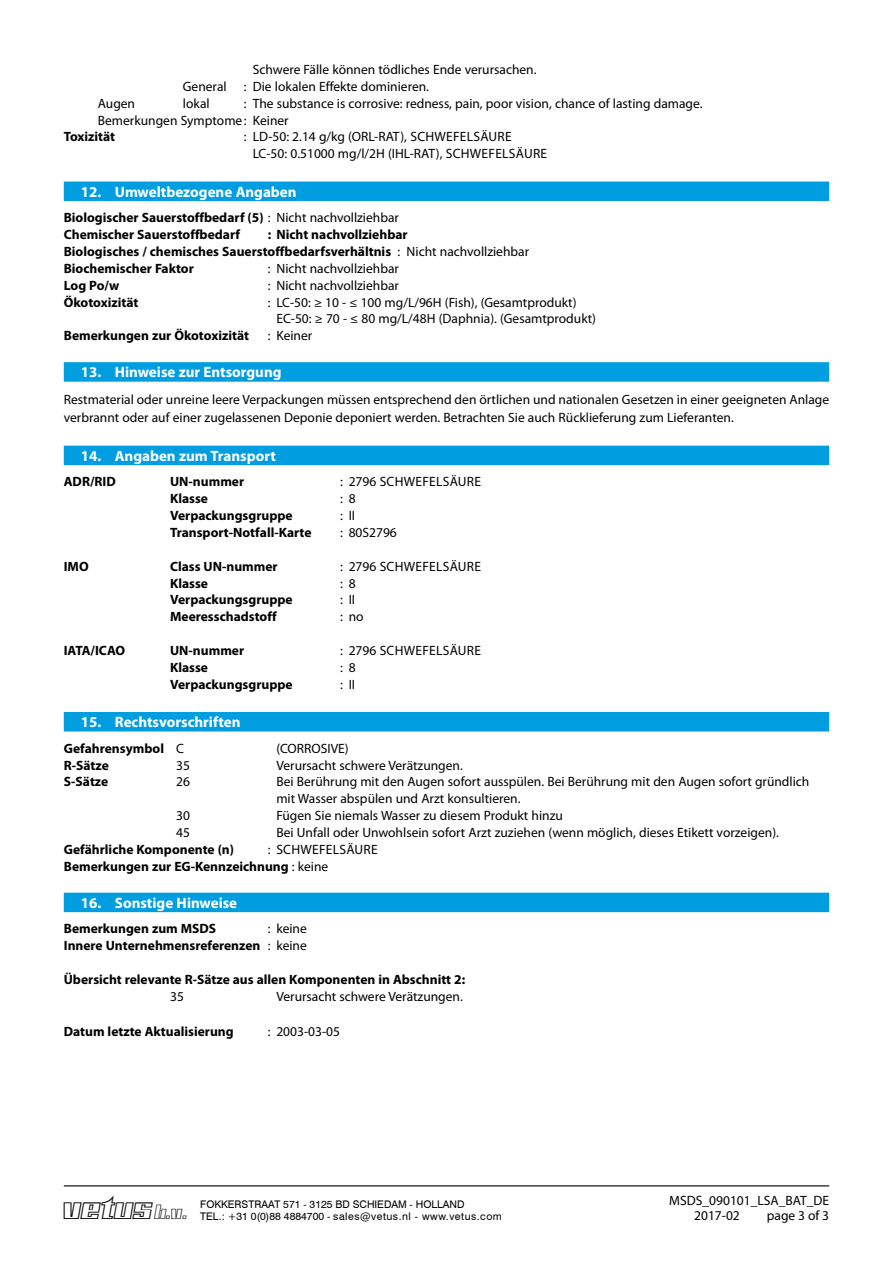
<style>
.page{position:relative;width:893px;height:1263px;background:#fff}
.page>*{position:absolute;margin:0;border:0;box-sizing:border-box;transform-origin:0 0}
.t1{font:27.3px "Vetus Outline";color:#000}
.t2{font:700 15px "Myriad Pro";color:#fff}
.t3{font:13.5px/16.8px "Myriad Pro";color:#000}
.t4{font:700 13.5px/16.8px "Myriad Pro";color:#000}
.t5{font:13.5px "Myriad Pro";letter-spacing:.02em;color:#000}
.t6{font:10.5px/12px "Swiss 721 BT";color:#000}
.s1{font-weight:400}
.s2{font-size:16.65px}
</style>
<div class="page">
<hr style="left:64px;top:1185px;width:765px;height:1px;background:#000">
<div style="left:64px;top:182px;width:765px;height:19px;background:#009ee0"></div>
<div style="left:64px;top:362px;width:765px;height:20px;background:#009ee0"></div>
<div style="left:64px;top:446px;width:765px;height:19px;background:#009ee0"></div>
<div style="left:64px;top:712px;width:765px;height:19px;background:#009ee0"></div>
<div style="left:64px;top:893px;width:765px;height:19px;background:#009ee0"></div>
<p class="t3" style="left:253px;top:61px;width:285px">Schwere Fälle können tödliches Ende verursachen.</p>
<p class="t3" style="left:183px;top:78px;width:45px">General</p>
<p class="t3" style="left:244px;top:78px;width:187px">: Die lokalen Effekte dominieren.</p>
<p class="t3" style="left:98px;top:95px;width:606px;text-indent:146px">: The substance is corrosive: redness, pain, poor vision, chance of lasting damage.<br>Bemerkungen Symptome: Keiner</p>
<p class="t4" style="left:64px;top:128px;width:53px">Toxizität</p>
<p class="t3" style="left:253px;top:128px;width:296px;text-indent:-9px">: LD-50: 2.14 g/kg (ORL-RAT), SCHWEFELSÄURE<br>LC-50: 0.51000 mg/l/2H (IHL-RAT), SCHWEFELSÄURE</p>
<p class="t2" style="left:81px;top:182px;width:217px">12. Umweltbezogene Angaben</p>
<p class="t4" style="left:64px;top:209px;width:337px">Biologischer Sauerstoffbedarf (5) <span class="s1">: Nicht nachvollziehbar<br></span>Chemischer Sauerstoffbedarf</p>
<p class="t3" style="left:98px;top:95px;width:39px">Augen</p>
<p class="t3" style="left:183px;top:95px;width:28px">lokal</p>
<p class="t4" style="left:64px;top:226px;width:467px;text-indent:204px">: Nicht nachvollziehbar<br>Biologisches / chemisches Sauerstoffbedarfsverhältnis <span class="s1">: Nicht nachvollziehbar<br></span>Biochemischer Faktor</p>
<p class="t3" style="left:268px;top:260px;width:133px">: Nicht nachvollziehbar</p>
<p class="t4" style="left:64px;top:276px;width:57px">Log Po/w</p>
<p class="t3" style="left:268px;top:276px;width:133px">: Nicht nachvollziehbar</p>
<p class="t4" style="left:64px;top:293px;width:76px">Ökotoxizität</p>
<p class="t3" style="left:276px;top:293px;width:321px;text-indent:-9px">: LC-50: ≥ 10 - ≤ 100 mg/L/96H (Fish), (Gesamtprodukt)<br>EC-50: ≥ 70 - ≤ 80 mg/L/48H (Daphnia). (Gesamtprodukt)</p>
<p class="t4" style="left:64px;top:327px;width:187px">Bemerkungen zur Ökotoxizität</p>
<p class="t3" style="left:268px;top:327px;width:46px">: Keiner</p>
<p class="t2" style="left:81px;top:363px;width:202px">13. Hinweise zur Entsorgung</p>
<p class="t3" style="left:64px;top:390px;width:767px;line-height:18.3px">Restmaterial oder unreine leere Verpackungen müssen entsprechend den örtlichen und nationalen Gesetzen in einer geeigneten Anlage verbrannt oder auf einer zugelassenen Deponie deponiert werden. Betrachten Sie auch Rücklieferung zum Lieferanten.</p>
<p class="t2" style="left:81px;top:446px;width:197px">14. Angaben zum Transport</p>
<p class="t4" style="left:64px;top:473px;width:53px">ADR/RID</p>
<p class="t4" style="left:170px;top:473px;width:76px">UN-nummer</p>
<p class="t5" style="left:340px;top:473px;width:142px">: 2796 SCHWEFELSÄURE</p>
<p class="t4" style="left:170px;top:490px;width:39px">Klasse</p>
<p class="t3" style="left:340px;top:490px;width:17px">: 8</p>
<p class="t4" style="left:170px;top:507px;width:124px">Verpackungsgruppe</p>
<p class="t3" style="left:340px;top:507px;width:16px">: II</p>
<p class="t4" style="left:170px;top:523px;width:143px">Transport-Notfall-Karte</p>
<p class="t3" style="left:340px;top:524px;width:58px">: 80S2796</p>
<p class="t4" style="left:64px;top:557px;width:26px">IMO</p>
<p class="t4" style="left:170px;top:557px;width:109px">Class UN-nummer</p>
<p class="t5" style="left:340px;top:558px;width:142px">: 2796 SCHWEFELSÄURE</p>
<p class="t4" style="left:170px;top:574px;width:39px">Klasse</p>
<p class="t3" style="left:340px;top:574px;width:17px">: 8</p>
<p class="t4" style="left:170px;top:591px;width:124px">Verpackungsgruppe</p>
<p class="t3" style="left:340px;top:591px;width:16px">: II</p>
<p class="t4" style="left:170px;top:608px;width:108px">Meeresschadstoff</p>
<p class="t3" style="left:340px;top:608px;width:25px">: no</p>
<p class="t4" style="left:64px;top:642px;width:63px">IATA/ICAO</p>
<p class="t4" style="left:170px;top:642px;width:76px">UN-nummer</p>
<p class="t5" style="left:340px;top:642px;width:142px">: 2796 SCHWEFELSÄURE</p>
<p class="t4" style="left:170px;top:658px;width:39px">Klasse</p>
<p class="t3" style="left:340px;top:659px;width:17px">: 8</p>
<p class="t4" style="left:170px;top:675px;width:124px">Verpackungsgruppe</p>
<p class="t3" style="left:340px;top:676px;width:16px">: II</p>
<p class="t2" style="left:81px;top:712px;width:161px">15. Rechtsvorschriften</p>
<p class="t4" style="left:64px;top:739px;width:122px">Gefahrensymbol <span class="s1">C</span></p>
<p class="t3" style="left:276px;top:739px;width:74px">(CORROSIVE)</p>
<p class="t4" style="left:64px;top:756px;width:47px">R-Sätze</p>
<p class="t3" style="left:176px;top:756px;width:15px">35</p>
<p class="t3" style="left:276px;top:756px;width:188px">Verursacht schwere Verätzungen.</p>
<p class="t4" style="left:64px;top:773px;width:46px">S-Sätze</p>
<p class="t3" style="left:176px;top:773px;width:15px">26</p>
<p class="t3" style="left:276px;top:773px;width:535px">Bei Berührung mit den Augen sofort ausspülen. Bei Berührung mit den Augen sofort gründlich mit Wasser abspülen und Arzt konsultieren.</p>
<p class="t3" style="left:176px;top:807px;width:15px">30</p>
<p class="t3" style="left:276px;top:807px;width:288px">Fügen Sie niemals Wasser zu diesem Produkt hinzu</p>
<p class="t3" style="left:176px;top:824px;width:15px">45</p>
<p class="t3" style="left:276px;top:824px;width:504px">Bei Unfall oder Unwohlsein sofort Arzt zuziehen (wenn möglich, dieses Etikett vorzeigen).</p>
<p class="t4" style="left:64px;top:840px;width:172px">Gefährliche Komponente (n)</p>
<p class="t4" style="left:64px;top:840px;width:315px;text-indent:204px"><span class="s1">: SCHWEFELSÄURE<br></span>Bemerkungen zur EG-Kennzeichnung <span class="s1">: keine</span></p>
<p class="t2" style="left:81px;top:893px;width:158px">16. Sonstige Hinweise</p>
<p class="t4" style="left:64px;top:920px;width:154px">Bemerkungen zum MSDS</p>
<p class="t4" style="left:64px;top:920px;width:245px;text-align:right"><span class="s1">: keine<br></span>Innere Unternehmensreferenzen <span class="s1">: keine</span></p>
<p class="t4" style="left:64px;top:970px;width:403px">Übersicht relevante R-Sätze aus allen Komponenten in Abschnitt 2:</p>
<p class="t3" style="left:170px;top:988px;width:15px">35</p>
<p class="t3" style="left:276px;top:988px;width:188px">Verursacht schwere Verätzungen.</p>
<p class="t4" style="left:64px;top:1022px;width:171px">Datum letzte Aktualisierung</p>
<p class="t3" style="left:268px;top:1023px;width:74px">: 2003-03-05</p>
<h1 class="t1" style="left:64px;top:1196px;width:124px">vetus <span class="s2">b.v.</span></h1>
<p class="t6" style="left:200px;top:1198px;width:303px">FOKKERSTRAAT 571 - 3125 BD SCHIEDAM - HOLLAND<br>TEL.: +31 0(0)88 4884700 - sales@vetus.nl - www.vetus.com</p>
<p class="t3" style="left:669px;top:1192px;width:161px">MSDS_090101_LSA_BAT_DE</p>
<p class="t3" style="left:694px;top:1207px;width:47px">2017-02</p>
<p class="t3" style="left:767px;top:1207px;width:64px">page 3 of 3</p>
</div>
